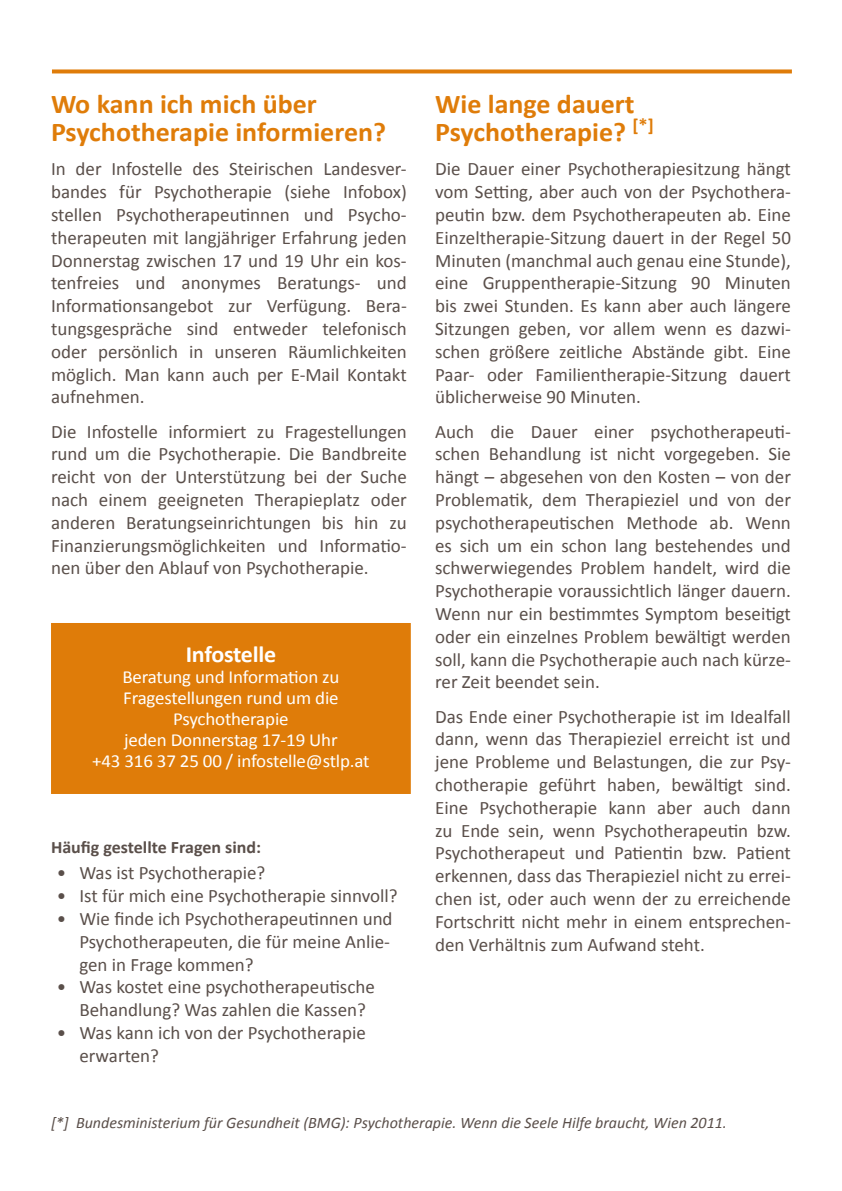
<style>
.page{position:relative;width:842px;height:1191px;background:#fff}
.page>*{position:absolute;margin:0;border:0;box-sizing:border-box;transform-origin:0 0}
.t1{font:700 27.2px/28px "Calibri";color:#df7c09}
.t2{font:700 23.2px "Calibri";letter-spacing:-.01em;color:#fff}
.t3{font:19px/22.8px "Calibri";color:#5a4f4a;text-align:justify}
.t4{font:18.4px/21px "Calibri";letter-spacing:-.01em;color:#fff;text-align:center}
.t5{font:700 17.4px "Calibri";color:#5a4f4a}
.t6{font:italic 16px "Calibri";color:#5a4f4a}
</style>
<div class="page">
<div style="left:53px;top:625px;width:356px;height:167px;background:#df7c09"></div>
<div style="left:51px;top:623px;width:360px;height:171px;border:4px solid #df7c09"></div>
<svg style="left:52px;top:69px;width:740px;height:4px;background:#e28b25"></svg>
<h1 class="t1" style="left:51px;top:90px;width:337px">Wo kann ich mich über<br>Psychotherapie informieren?</h1>
<p class="t3" style="left:51px;top:158px;width:357px">In der Infostelle des Steirischen Landesver&shy;bandes für Psychotherapie (siehe Infobox) stellen Psychotherapeutinnen und Psycho&shy;therapeuten mit langjähriger Erfahrung jeden Donnerstag zwischen 17 und 19 Uhr ein kos&shy;tenfreies und anonymes Beratungs- und Informationsangebot zur Verfügung. Bera&shy;tungsgespräche sind entweder telefonisch oder persönlich in unseren Räumlichkeiten möglich. Man kann auch per E-Mail Kontakt aufnehmen.</p>
<p class="t3" style="left:51px;top:420px;width:357px">Die Infostelle informiert zu Fragestellungen rund um die Psychotherapie. Die Bandbreite reicht von der Unterstützung bei der Suche nach einem geeigneten Therapieplatz oder anderen Beratungseinrichtungen bis hin zu Finanzierungsmöglichkeiten und Informatio&shy;nen über den Ablauf von Psychotherapie.</p>
<p class="t2" style="left:186px;top:639px;width:92px">Infostelle</p>
<p class="t4" style="left:92px;top:666px;width:279px">Beratung und Information zu<br>Fragestellungen rund um die<br>Psychotherapie<br>jeden Donnerstag 17-19 Uhr<br>+43 316 37 25 00 / infostelle@stlp.at</p>
<p class="t5" style="left:51px;top:835px;width:212px">Häufig gestellte Fragen sind:</p>
<p class="t3" style="left:57px;top:861px;width:210px">• Was ist Psychotherapie?</p>
<p class="t3" style="left:57px;top:884px;width:343px">• Ist für mich eine Psychotherapie sinnvoll?</p>
<p class="t3" style="left:79px;top:907px;width:315px;text-align:left;text-indent:-23px">• Wie finde ich Psychotherapeutinnen und<br>Psychotherapeuten, die für meine Anlie&shy;gen in Frage kommen?</p>
<p class="t3" style="left:79px;top:975px;width:297px;text-indent:-23px">• Was kostet eine psychotherapeutische<br>Behandlung? Was zahlen die Kassen?</p>
<p class="t3" style="left:79px;top:1021px;width:288px;text-indent:-23px">• Was kann ich von der Psychotherapie erwarten?</p>
<h1 class="t1" style="left:435px;top:90px;width:220px">Wie lange dauert<br>Psychotherapie? <sup>[*]</sup></h1>
<p class="t3" style="left:435px;top:158px;width:357px">Die Dauer einer Psychotherapiesitzung hängt vom Setting, aber auch von der Psychothera&shy;peutin bzw. dem Psychotherapeuten ab. Eine Einzeltherapie-Sitzung dauert in der Regel 50<br>Minuten (manchmal auch genau eine Stunde), eine Gruppentherapie-Sitzung 90 Minuten bis zwei Stunden. Es kann aber auch längere Sitzungen geben, vor allem wenn es dazwi&shy;schen größere zeitliche Abstände gibt. Eine Paar- oder Familientherapie-Sitzung dauert üblicherweise 90 Minuten.</p>
<p class="t3" style="left:435px;top:420px;width:357px">Auch die Dauer einer psychotherapeuti&shy;schen Behandlung ist nicht vorgegeben. Sie hängt – abgesehen von den Kosten – von der Problematik, dem Therapieziel und von der psychotherapeutischen Methode ab. Wenn es sich um ein schon lang bestehendes und schwerwiegendes Problem handelt, wird die Psychotherapie voraussichtlich länger dauern.<br>Wenn nur ein bestimmtes Symptom beseitigt oder ein einzelnes Problem bewältigt werden soll, kann die Psychotherapie auch nach kürze&shy;rer Zeit beendet sein.</p>
<p class="t3" style="left:435px;top:705px;width:357px">Das Ende einer Psychotherapie ist im Idealfall dann, wenn das Therapieziel erreicht ist und jene Probleme und Belastungen, die zur Psy&shy;chotherapie geführt haben, bewältigt sind.<br>Eine Psychotherapie kann aber auch dann zu Ende sein, wenn Psychotherapeutin bzw.<br>Psychotherapeut und Patientin bzw. Patient erkennen, dass das Therapieziel nicht zu errei&shy;chen ist, oder auch wenn der zu erreichende Fortschritt nicht mehr in einem entsprechen&shy;den Verhältnis zum Aufwand steht.</p>
<p class="t6" style="left:51px;top:1111px;width:677px">[*] Bundesministerium für Gesundheit (BMG): Psychotherapie. Wenn die Seele Hilfe braucht, Wien 2011.</p>
</div>
